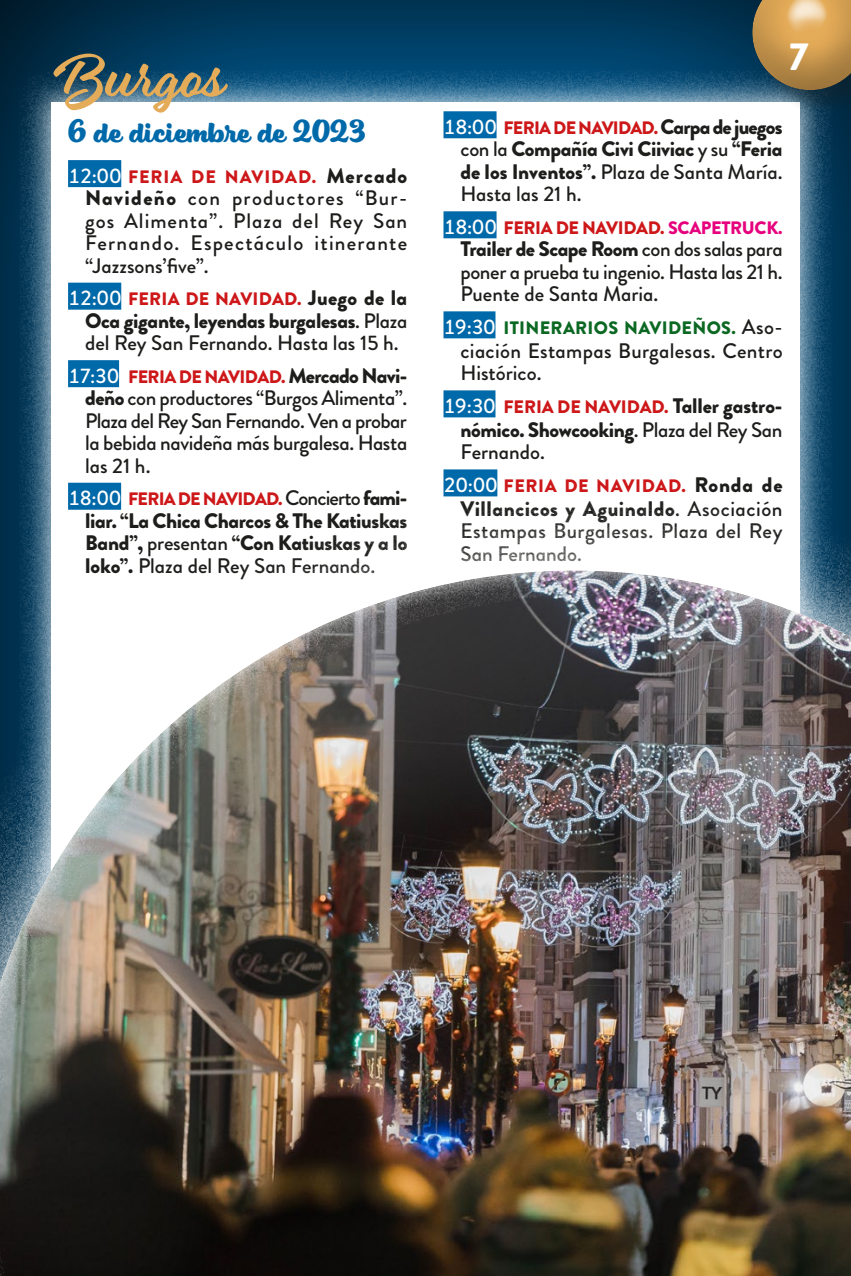
<style>
.page{position:relative;width:851px;height:1276px;background:#fff}
.page>*{position:absolute;margin:0;border:0;box-sizing:border-box;transform-origin:0 0}
.t1{font:55.5px "Eds Market Main Script";color:#e4ab58}
.t2{font:900 39px "Brandon Grotesque";color:#fff}
.t3{font:30px "Eds Market Bold Script";color:#0069a9}
.t4{font:500 21px/22.5px "Brandon Grotesque";color:#1d1d1b;text-align:justify}
.t5{font:900 21px/22.5px "Brandon Grotesque";letter-spacing:-.02em;color:#1d1d1b;text-align:justify}
.t6{font:900 18px "Brandon Grotesque";letter-spacing:-.02em;color:#cd1719}
.t7{font:900 18px "Brandon Grotesque";letter-spacing:-.04em;color:#cd1719}
.t8{font:900 18px "Brandon Grotesque";letter-spacing:.015em;color:#0b6822}
.t9{font:900 18px "Brandon Grotesque";letter-spacing:.01em;color:#cd1719}
.t10{font:900 18px "Brandon Grotesque";letter-spacing:.05em;color:#cd1719}
.t11{font:900 18px "Brandon Grotesque";letter-spacing:.035em;color:#cd1719}
.s1{font-weight:500;font-size:21px;color:#fff}
.s2{font-size:21px;color:#1d1d1b}
.s3{font-weight:900}
.s4{font-weight:500;font-size:21px;color:#1d1d1b}
.s5{font-weight:500}
.s6{color:#e6007d}
</style>
<div class="page">
<svg style="left:0;top:0;width:850px;height:489px"></svg>
<div style="left:18px;top:69px;width:814px;height:1189px;background:#fff;opacity:.75"></div>
<div style="left:51px;top:102px;width:748px;height:1123px;background:#fff"></div>
<div style="left:68px;top:160px;width:53px;height:27px;background:#0069a9"></div>
<div style="left:68px;top:283px;width:53px;height:27px;background:#0069a9"></div>
<div style="left:68px;top:360px;width:51px;height:27px;background:#0069a9"></div>
<div style="left:68px;top:483px;width:53px;height:27px;background:#0069a9"></div>
<div style="left:443px;top:111px;width:53px;height:27px;background:#0069a9"></div>
<div style="left:443px;top:211px;width:53px;height:27px;background:#0069a9"></div>
<div style="left:443px;top:311px;width:52px;height:27px;background:#0069a9"></div>
<div style="left:443px;top:390px;width:52px;height:27px;background:#0069a9"></div>
<div style="left:443px;top:469px;width:54px;height:27px;background:#0069a9"></div>
<div style="left:754px;top:0;width:96px;height:115px;background:#1d1d1b;opacity:.3"></div>
<div style="left:751px;top:0;width:99px;height:90px;background:#1d1d1b;opacity:.75"></div>
<svg style="left:0;top:489px;width:850px;height:77px"></svg>
<div style="left:0;top:566px;width:850px;height:710px;background:#fff;opacity:.2"></div>
<div style="left:0;top:739px;width:850px;height:537px;background:#1d1d1b;opacity:.15"></div>
<h1 class="t1" style="left:53px;top:44px;width:173px">Burgos</h1>
<h2 class="t2" style="left:789px;top:29px;width:21px">7</h2>
<h3 class="t3" style="left:68px;top:114px;width:299px">6 de diciembre de 2023</h3>
<p class="t10" style="left:68px;top:164px;width:340px"><span class="s1">12:00</span> FERIA DE NAVIDAD. <span class="s2">Mercado</span></p>
<p class="t4" style="left:85px;top:187px;width:323px"><span class="s3">Navideño</span> con productores “Bur&shy;gos Alimenta”. Plaza del Rey San Fernando. Espectáculo itinerante “Jazzsons’five”.</p>
<p class="t9" style="left:68px;top:286px;width:340px"><span class="s1">12:00</span> FERIA DE NAVIDAD. <span class="s2">Juego de la</span></p>
<p class="t4" style="left:85px;top:309px;width:324px"><span class="s3">Oca gigante, leyendas burgalesas</span>. Plaza del Rey San Fernando. Hasta las 15 h.</p>
<p class="t6" style="left:68px;top:364px;width:340px"><span class="s1">17:30</span> FERIA DE NAVIDAD. <span class="s2">Mercado Navi-</span></p>
<p class="t4" style="left:85px;top:387px;width:323px"><span class="s3">deño</span> con productores “Burgos Alimenta”.<br>Plaza del Rey San Fernando. Ven a probar la bebida navideña más burgalesa. Hasta las 21 h.</p>
<p class="t7" style="left:68px;top:486px;width:340px"><span class="s1">18:00</span> FERIA DE NAVIDAD. <span class="s4">Concierto</span> <span class="s2">fami-</span></p>
<p class="t5" style="left:85px;top:509px;width:324px">liar. “La Chica Charcos &amp; The Katiuskas Band”, <span class="s5">presentan</span> “Con Katiuskas y a lo loko”. <span class="s5">Plaza del Rey San Fernando.</span></p>
<p class="t7" style="left:443px;top:115px;width:340px"><span class="s1">18:00</span> FERIA DE NAVIDAD. <span class="s2">Carpa de juegos</span></p>
<p class="t5" style="left:460px;top:138px;width:323px"><span class="s5">con la</span> Compañía Civi Ciiviac <span class="s5">y su</span> “Feria de los Inventos”. <span class="s5">Plaza de Santa María.<br>Hasta las 21 h.</span></p>
<p class="t6" style="left:443px;top:215px;width:340px"><span class="s1">18:00</span> FERIA DE NAVIDAD. <span class="s6">SCAPETRUCK.</span></p>
<p class="t4" style="left:460px;top:238px;width:323px"><span class="s3">Trailer de Scape Room</span> con dos salas para poner a prueba tu ingenio. Hasta las 21 h.<br>Puente de Santa Maria.</p>
<p class="t8" style="left:443px;top:315px;width:340px"><span class="s1">19:30</span> ITINERARIOS NAVIDEÑOS. <span class="s4">Aso-</span></p>
<p class="t4" style="left:460px;top:340px;width:323px">ciación Estampas Burgalesas. Centro<br>Histórico.</p>
<p class="t6" style="left:443px;top:394px;width:340px"><span class="s1">19:30</span> FERIA DE NAVIDAD. <span class="s2">Taller gastro-</span></p>
<p class="t4" style="left:460px;top:419px;width:323px"><span class="s3">nómico. Showcooking</span>. Plaza del Rey San<br>Fernando.</p>
<p class="t11" style="left:443px;top:473px;width:340px"><span class="s1">20:00</span> FERIA DE NAVIDAD. <span class="s2">Ronda de</span></p>
<p class="t4" style="left:460px;top:498px;width:323px"><span class="s3">Villancicos y Aguinaldo</span>. Asociación Estampas Burgalesas. Plaza del Rey San Fernando.</p>
</div>
